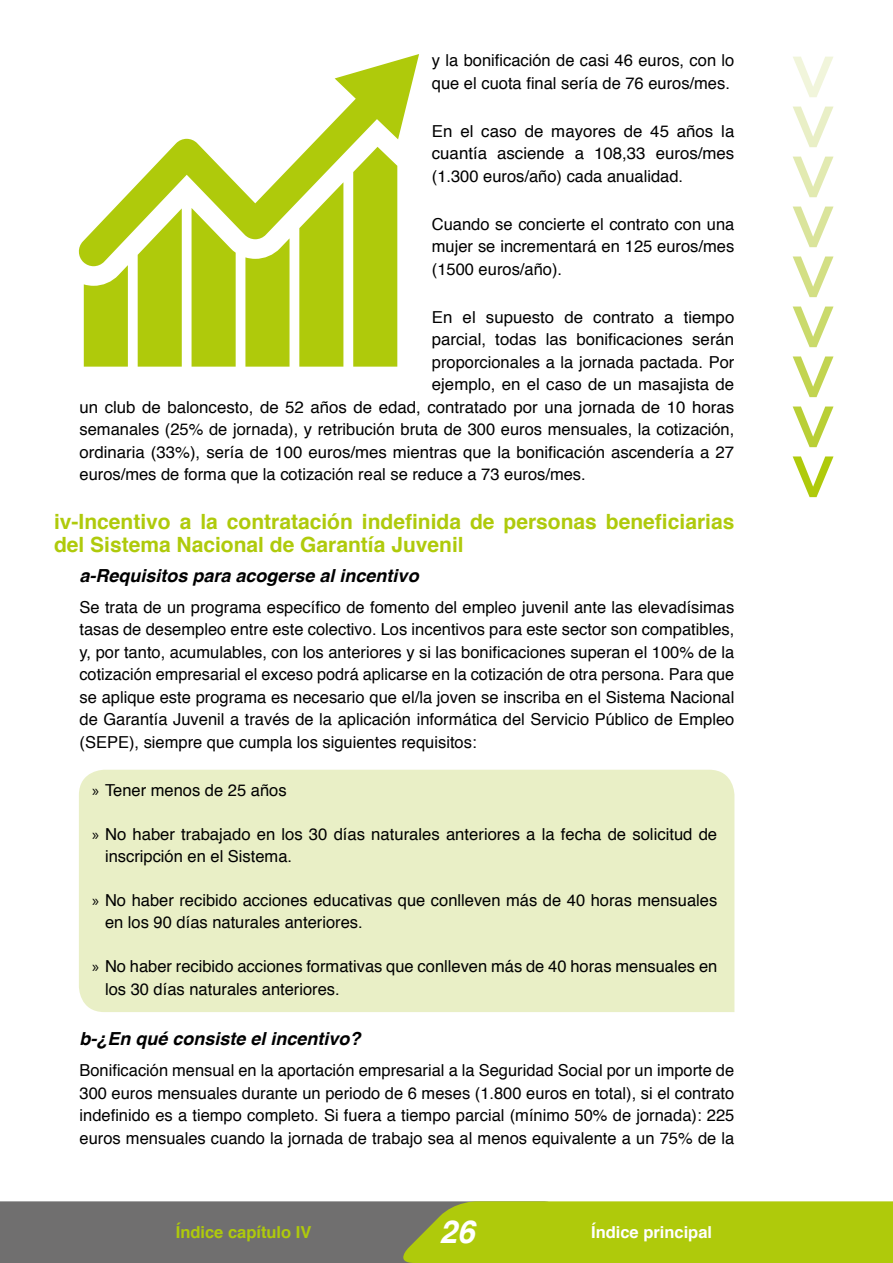
<style>
.page{position:relative;width:893px;height:1263px;background:#fff}
.page>*{position:absolute;margin:0;border:0;box-sizing:border-box;transform-origin:0 0}
.t1{font:italic 700 31.5px "Helvetica";color:#fff}
.t2{font:700 21px/23.1px "Helvetica";color:#afca0b}
.t3{font:italic 700 18px "Helvetica";color:#000}
.t4{font:16.5px/22.5px "Helvetica";color:#000}
.t5{font:700 16.5px "Helvetica";color:#afca0b}
.t6{font:700 16.5px "Helvetica";color:#fff}
.s1{font-family:"Myriad Pro"}
</style>
<div class="page">
<svg style="left:0;top:1201px;width:893px;height:62px;background:#919f3b"></svg>
<div style="left:79px;top:770px;width:655px;height:242px;background:#e9efc6"></div>
<svg style="left:79px;top:54px;width:340px;height:313px"></svg>
<p class="t4" style="left:432px;top:50px;width:304px">y la bonificación de casi 46 euros, con lo que el cuota final sería de 76 euros/mes.</p>
<p class="t4" style="left:432px;top:120px;width:304px;text-align:justify">En el caso de mayores de 45 años la cuantía asciende a 108,33 euros/mes (1.300 euros/año) cada anualidad.</p>
<p class="t4" style="left:432px;top:213px;width:304px;text-align:justify">Cuando se concierte el contrato con una mujer se incrementará en 125 euros/mes (1500 euros/año).</p>
<p class="t4" style="left:432px;top:306px;width:304px">En el supuesto de contrato a tiempo</p>
<p class="t4" style="left:432px;top:329px;width:304px">parcial, todas las bonificaciones serán</p>
<p class="t4" style="left:432px;top:351px;width:304px">proporcionales a la jornada pactada. Por</p>
<p class="t4" style="left:432px;top:374px;width:304px">ejemplo, en el caso de un masajista de</p>
<p class="t4" style="left:80px;top:396px;width:656px">un club de baloncesto, de 52 años de edad, contratado por una jornada de 10 horas</p>
<p class="t4" style="left:80px;top:419px;width:656px">semanales (25% de jornada), y retribución bruta de 300 euros mensuales, la cotización,</p>
<p class="t4" style="left:80px;top:441px;width:656px">ordinaria (33%), sería de 100 euros/mes mientras que la bonificación ascendería a 27</p>
<p class="t4" style="left:80px;top:464px;width:508px">euros/mes de forma que la cotización real se reduce a 73 euros/mes.</p>
<p class="t2" style="left:54px;top:510px;width:682px">iv-Incentivo a la contratación indefinida de personas beneficiarias del Sistema Nacional de Garantía Juvenil</p>
<p class="t3" style="left:80px;top:560px;width:341px">a-Requisitos para acogerse al incentivo</p>
<p class="t4" style="left:80px;top:596px;width:656px;text-align:justify">Se trata de un programa específico de fomento del empleo juvenil ante las elevadísimas tasas de desempleo entre este colectivo. Los incentivos para este sector son compatibles, y, por tanto, acumulables, con los anteriores y si las bonificaciones superan el 100% de la cotización empresarial el exceso podrá aplicarse en la cotización de otra persona. Para que se aplique este programa es necesario que el/la joven se inscriba en el Sistema Nacional de Garantía Juvenil a través de la aplicación informática del Servicio Público de Empleo (SEPE), siempre que cumpla los siguientes requisitos:</p>
<p class="t4" style="left:92px;top:779px;width:196px"><span class="s1">»</span> Tener menos de 25 años</p>
<p class="t4" style="left:105px;top:823px;width:614px;text-indent:-13px"><span class="s1">»</span> No haber trabajado en los 30 días naturales anteriores a la fecha de solicitud de inscripción en el Sistema.</p>
<p class="t4" style="left:105px;top:889px;width:614px;text-indent:-13px"><span class="s1">»</span> No haber recibido acciones educativas que conlleven más de 40 horas mensuales en los 90 días naturales anteriores.</p>
<p class="t4" style="left:105px;top:955px;width:614px;text-indent:-13px"><span class="s1">»</span> No haber recibido acciones formativas que conlleven más de 40 horas mensuales en los 30 días naturales anteriores.</p>
<p class="t3" style="left:80px;top:1024px;width:283px">b-¿En qué consiste el incentivo?</p>
<p class="t4" style="left:80px;top:1060px;width:656px;text-align:justify">Bonificación mensual en la aportación empresarial a la Seguridad Social por un importe de 300 euros mensuales durante un periodo de 6 meses (1.800 euros en total), si el contrato indefinido es a tiempo completo. Si fuera a tiempo parcial (mínimo 50% de jornada): 225 euros mensuales cuando la jornada de trabajo sea al menos equivalente a un 75% de la</p>
<p class="t5" style="left:176px;top:1218px;width:137px">Índice capítulo IV</p>
<h1 class="t1" style="left:440px;top:1206px;width:37px">26</h1>
<p class="t6" style="left:591px;top:1218px;width:123px">Índice principal</p>
</div>
